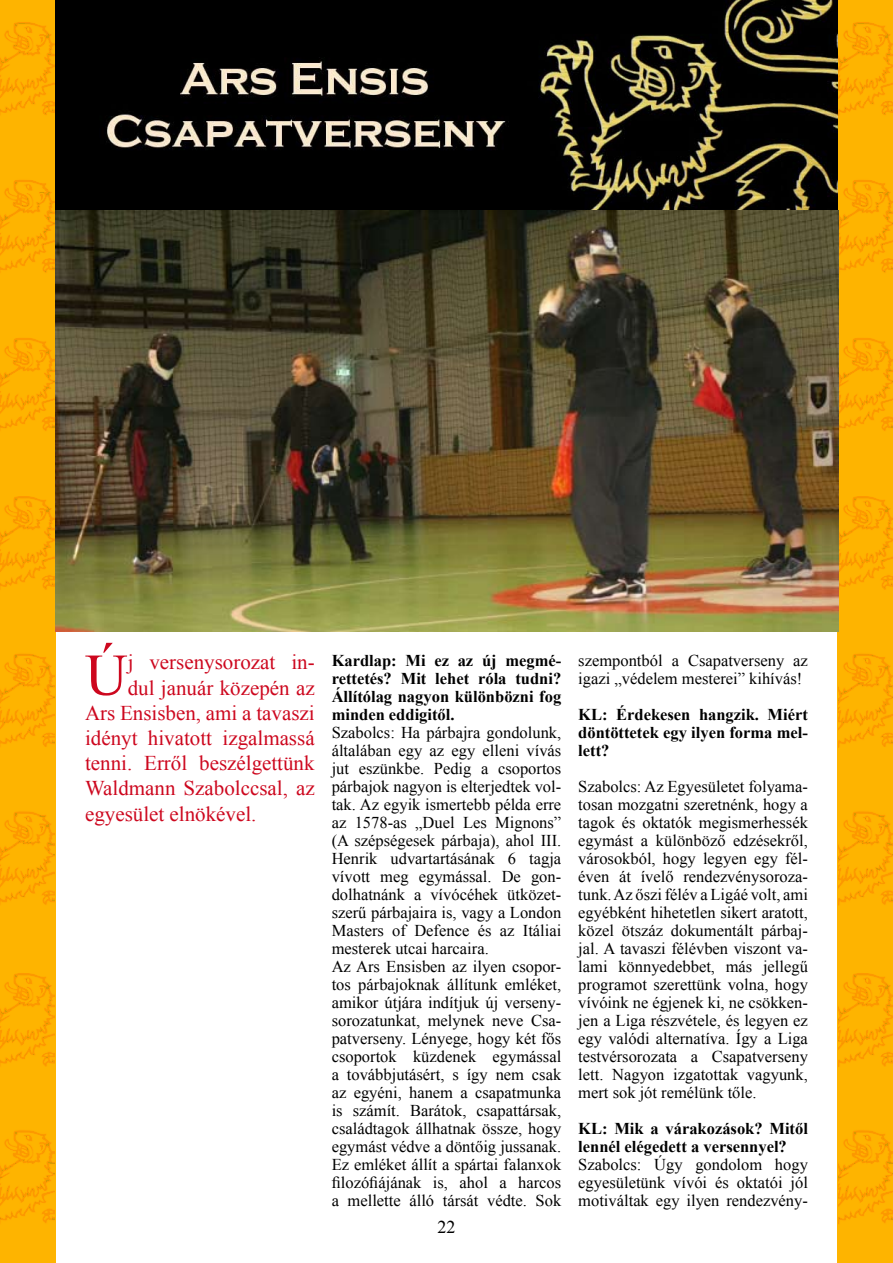
<style>
.page{position:relative;width:893px;height:1263px;background:#fff}
.page>*{position:absolute;margin:0;border:0;box-sizing:border-box;transform-origin:0 0}
.t1{font:59.1px "Times New Roman";color:#cd071e}
.t2{font:21px "Times New Roman";color:#cd071e}
.t3{font:18px "Times New Roman";color:#000}
.t4{font:16.5px/18px "Times New Roman";color:#000}
.t5{font:700 16.5px/18px "Times New Roman";color:#000;text-align:justify}
</style>
<div class="page">
<div style="left:838px;top:0;width:55px;height:1263px;background:#feb400"></div>
<div style="left:0;top:0;width:55px;height:1263px;background:#feb400"></div>
<img style="left:839px;top:496px;width:54px;height:409px">
<img style="left:839px;top:973px;width:54px;height:250px">
<img style="left:0;top:22px;width:54px;height:409px">
<img style="left:0;top:496px;width:54px;height:409px">
<img style="left:0;top:973px;width:54px;height:250px">
<img style="left:839px;top:22px;width:54px;height:409px">
<img style="left:55px;top:0;width:783px;height:631px">
<h1 class="t1" style="left:85px;top:635px;width:44px">Ú</h1>
<p class="t2" style="left:128px;top:648px;width:188px">j versenysorozat in-</p>
<p class="t2" style="left:128px;top:673px;width:188px">dul január közepén az</p>
<p class="t2" style="left:85px;top:699px;width:231px">Ars Ensisben, ami a tavaszi</p>
<p class="t2" style="left:85px;top:724px;width:231px">idényt hivatott izgalmassá</p>
<p class="t2" style="left:85px;top:749px;width:231px">tenni. Erről beszélgettünk</p>
<p class="t2" style="left:85px;top:774px;width:231px">Waldmann Szabolccsal, az</p>
<p class="t2" style="left:85px;top:799px;width:173px">egyesület elnökével.</p>
<p class="t5" style="left:332px;top:651px;width:231px">Kardlap: Mi ez az új megmé&shy;rettetés? Mit lehet róla tudni?<br>Állítólag nagyon különbözni fog minden eddigitől.</p>
<p class="t4" style="left:332px;top:723px;width:231px">Szabolcs: Ha párbajra gondolunk, általában egy az egy elleni vívás jut eszünkbe. Pedig a csoportos párbajok nagyon is elterjedtek vol&shy;tak. Az egyik ismertebb példa erre az 1578-as „Duel Les Mignons” (A szépségesek párbaja), ahol III.<br>Henrik udvartartásának 6 tagja vívott meg egymással. De gon&shy;dolhatnánk a vívócéhek ütközet&shy;szerű párbajaira is, vagy a London<br>Masters of Defence és az Itáliai mesterek utcai harcaira.<br>Az Ars Ensisben az ilyen csopor&shy;tos párbajoknak állítunk emléket, amikor útjára indítjuk új verseny&shy;sorozatunkat, melynek neve Csa&shy;patverseny. Lényege, hogy két fős csoportok küzdenek egymással a továbbjutásért, s így nem csak az egyéni, hanem a csapatmunka is számít. Barátok, csapattársak, családtagok állhatnak össze, hogy egymást védve a döntőig jussanak.<br>Ez emléket állít a spártai falanxok filozófiájának is, ahol a harcos a mellette álló társát védte. Sok</p>
<p class="t3" style="left:437px;top:1215px;width:19px">22</p>
<p class="t4" style="left:578px;top:651px;width:231px">szempontból a Csapatverseny az igazi „védelem mesterei” kihívás!</p>
<p class="t5" style="left:578px;top:705px;width:231px">KL: Érdekesen hangzik. Miért döntöttetek egy ilyen forma mel&shy;lett?</p>
<p class="t4" style="left:578px;top:777px;width:231px;text-align:justify">Szabolcs: Az Egyesületet folyama&shy;tosan mozgatni szeretnénk, hogy a tagok és oktatók megismerhessék egymást a különböző edzésekről, városokból, hogy legyen egy fél&shy;éven át ívelő rendezvénysoroza&shy;tunk. Az őszi félév a Ligáé volt, ami egyébként hihetetlen sikert aratott, közel ötszáz dokumentált párbaj&shy;jal. A tavaszi félévben viszont va&shy;lami könnyedebbet, más jellegű programot szerettünk volna, hogy vívóink ne égjenek ki, ne csökken&shy;jen a Liga részvétele, és legyen ez egy valódi alternatíva. Így a Liga testvérsorozata a Csapatverseny lett. Nagyon izgatottak vagyunk, mert sok jót remélünk tőle.</p>
<p class="t5" style="left:578px;top:1119px;width:231px">KL: Mik a várakozások? Mitől lennél elégedett a versennyel?</p>
<p class="t4" style="left:578px;top:1155px;width:231px;text-align:justify">Szabolcs: Úgy gondolom hogy egyesületünk vívói és oktatói jól motiváltak egy ilyen rendezvény-</p>
</div>
